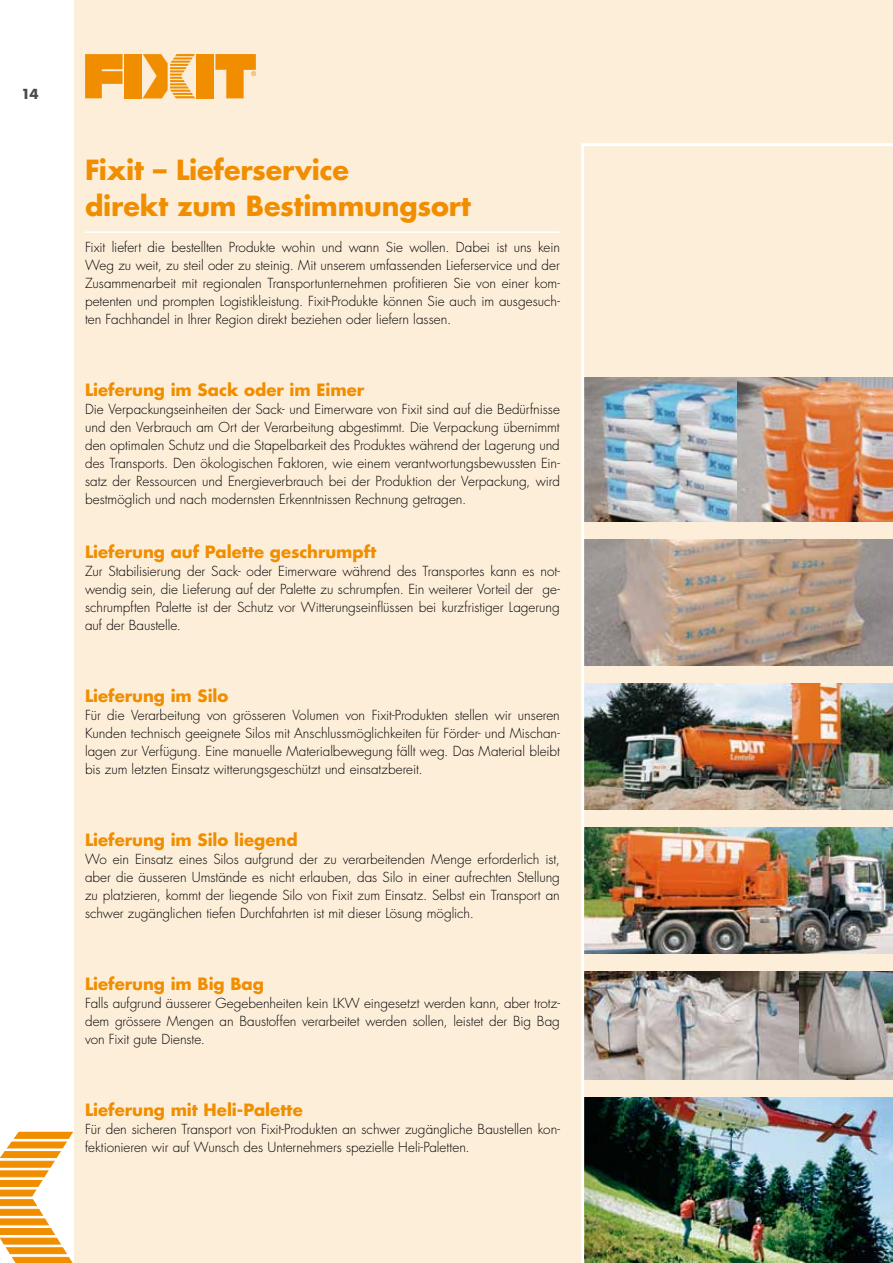
<style>
.page{position:relative;width:893px;height:1263px;background:#fff}
.page>*{position:absolute;margin:0;border:0;box-sizing:border-box;transform-origin:0 0}
.t1{font:700 27px/36px "Futura";letter-spacing:-.005em;color:#f18e00}
.t2{font:700 16.5px "Futura";color:#f18e00}
.t3{font:300 13.5px/18px "Futura";letter-spacing:-.005em;color:#000;text-align:justify}
.t4{font:700 13.5px "Futura";color:#4b4b4d}
</style>
<div class="page">
<svg style="left:0;top:1132px;width:73px;height:131px"></svg>
<div style="left:74px;top:0;width:819px;height:1263px;background:#fdeed9"></div>
<svg style="left:85px;top:54px;width:171px;height:45px"></svg>
<img style="left:581px;top:143px;width:312px;height:1120px">
<hr style="left:85px;top:231px;width:475px;height:2px;background:#fff">
<p class="t4" style="left:21px;top:85px;width:19px">14</p>
<h1 class="t1" style="left:85px;top:152px;width:387px">Fixit – Lieferservice<br>direkt zum Bestimmungsort</h1>
<p class="t3" style="left:85px;top:238px;width:476px">Fixit liefert die bestellten Produkte wohin und wann Sie wollen. Dabei ist uns kein Weg zu weit, zu steil oder zu steinig. Mit unserem umfassenden Lieferservice und der Zusammenarbeit mit regionalen Transportunternehmen profitieren Sie von einer kom&shy;petenten und prompten Logistikleistung. Fixit-Produkte können Sie auch im ausgesuch&shy;ten Fachhandel in Ihrer Region direkt beziehen oder liefern lassen.</p>
<p class="t2" style="left:85px;top:379px;width:281px">Lieferung im Sack oder im Eimer</p>
<p class="t3" style="left:85px;top:400px;width:476px">Die Verpackungseinheiten der Sack- und Eimerware von Fixit sind auf die Bedürfnisse und den Verbrauch am Ort der Verarbeitung abgestimmt. Die Verpackung übernimmt den optimalen Schutz und die Stapelbarkeit des Produktes während der Lagerung und des Transports. Den ökologischen Faktoren, wie einem verantwortungsbewussten Ein&shy;satz der Ressourcen und Energieverbrauch bei der Produktion der Verpackung, wird bestmöglich und nach modernsten Erkenntnissen Rechnung getragen.</p>
<p class="t2" style="left:85px;top:541px;width:293px">Lieferung auf Palette geschrumpft</p>
<p class="t3" style="left:85px;top:562px;width:476px">Zur Stabilisierung der Sack- oder Eimerware während des Transportes kann es not&shy;wendig sein, die Lieferung auf der Palette zu schrumpfen. Ein weiterer Vorteil der ge&shy;schrumpften Palette ist der Schutz vor Witterungseinflüssen bei kurzfristiger Lagerung auf der Baustelle.</p>
<p class="t2" style="left:85px;top:685px;width:145px">Lieferung im Silo</p>
<p class="t3" style="left:85px;top:706px;width:476px">Für die Verarbeitung von grösseren Volumen von Fixit-Produkten stellen wir unseren Kunden technisch geeignete Silos mit Anschlussmöglichkeiten für Förder- und Mischan&shy;lagen zur Verfügung. Eine manuelle Materialbewegung fällt weg. Das Material bleibt bis zum letzten Einsatz witterungsgeschützt und einsatzbereit.</p>
<p class="t2" style="left:85px;top:829px;width:214px">Lieferung im Silo liegend</p>
<p class="t3" style="left:85px;top:850px;width:476px">Wo ein Einsatz eines Silos aufgrund der zu verarbeitenden Menge erforderlich ist, aber die äusseren Umstände es nicht erlauben, das Silo in einer aufrechten Stellung zu platzieren, kommt der liegende Silo von Fixit zum Einsatz. Selbst ein Transport an schwer zugänglichen tiefen Durchfahrten ist mit dieser Lösung möglich.</p>
<p class="t2" style="left:85px;top:973px;width:180px">Lieferung im Big Bag</p>
<p class="t3" style="left:85px;top:994px;width:476px">Falls aufgrund äusserer Gegebenheiten kein LKW eingesetzt werden kann, aber trotz&shy;dem grössere Mengen an Baustoffen verarbeitet werden sollen, leistet der Big Bag von Fixit gute Dienste.</p>
<p class="t2" style="left:85px;top:1099px;width:219px">Lieferung mit Heli-Palette</p>
<p class="t3" style="left:85px;top:1120px;width:476px">Für den sicheren Transport von Fixit-Produkten an schwer zugängliche Baustellen kon&shy;fektionieren wir auf Wunsch des Unternehmers spezielle Heli-Paletten.</p>
</div>
